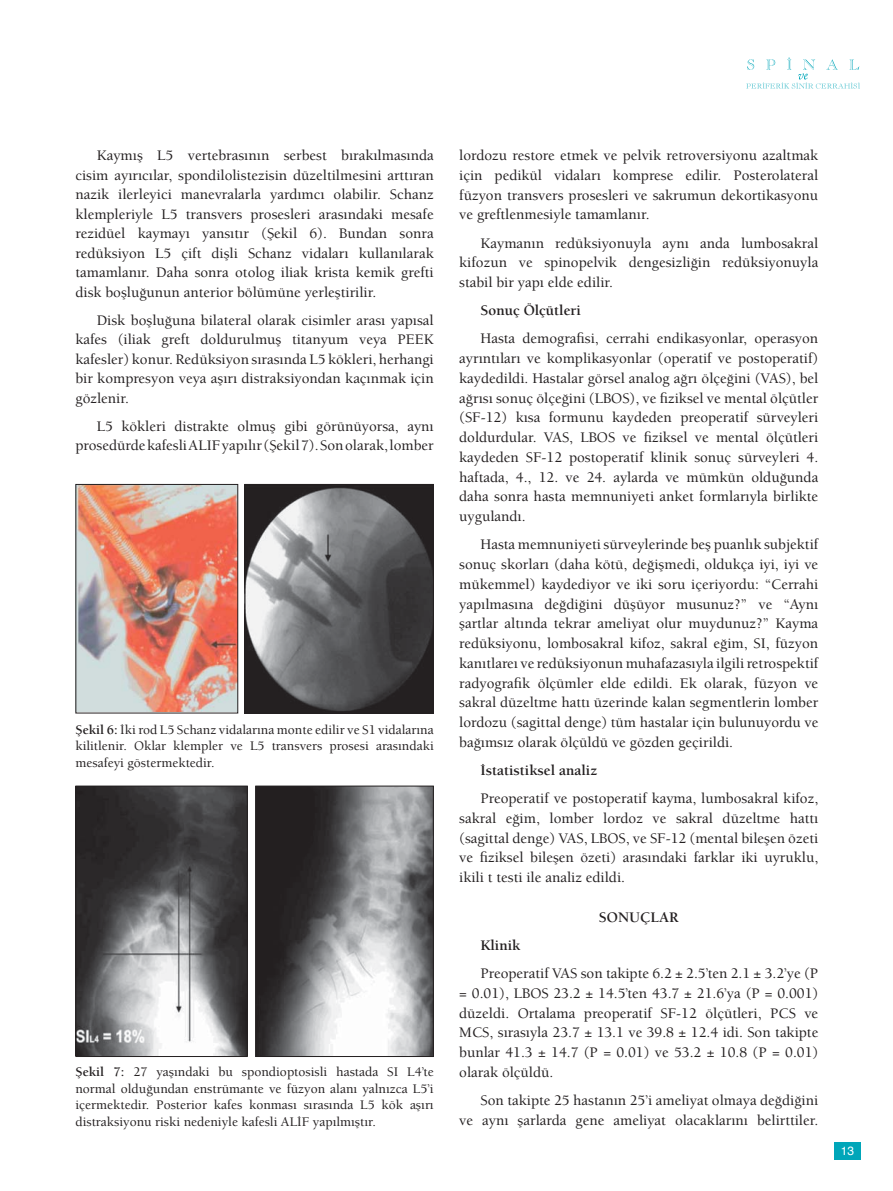
<style>
.page{position:relative;width:893px;height:1191px;background:#fff}
.page>*{position:absolute;margin:0;border:0;box-sizing:border-box;transform-origin:0 0}
.t1{font:500 15px/19.8px "Berkeley";color:#231f20;text-align:justify}
.t2{font:700 15px "Berkeley";color:#231f20}
.t3{font:500 13.5px/16.5px "Berkeley";color:#231f20;text-align:justify}
.t4{font:12px "Helvetica";color:#fff}
.s1{font-weight:700}
</style>
<div class="page">
<svg style="left:746px;top:57px;width:114px;height:32px"></svg>
<div style="left:834px;top:1141px;width:27px;height:18px;background:#00a6b9"></div>
<img style="left:77px;top:486px;width:159px;height:225px">
<div style="left:75px;top:484px;width:163px;height:229px;border:1px solid #231f20"></div>
<img style="left:247px;top:486px;width:185px;height:225px">
<div style="left:245px;top:484px;width:189px;height:229px;border:1px solid #231f20"></div>
<img style="left:77px;top:787px;width:169px;height:267px">
<div style="left:75px;top:785px;width:173px;height:271px;border:1px solid #231f20"></div>
<img style="left:257px;top:787px;width:175px;height:267px">
<div style="left:255px;top:785px;width:179px;height:271px;border:1px solid #231f20"></div>
<p class="t1" style="left:75px;top:147px;width:360px;text-indent:21px">Kaymış L5 vertebrasının serbest bırakılmasında cisim ayırıcılar, spondilolistezisin düzeltilmesini arttıran nazik ilerleyici manevralarla yardımcı olabilir. Schanz klempleriyle L5 transvers prosesleri arasındaki mesafe rezidüel kaymayı yansıtır (Şekil 6). Bundan sonra redüksiyon L5 çift dişli Schanz vidaları kullanılarak tamamlanır. Daha sonra otolog iliak krista kemik grefti disk boşluğunun anterior bölümüne yerleştirilir.</p>
<p class="t1" style="left:75px;top:311px;width:360px;text-indent:21px">Disk boşluğuna bilateral olarak cisimler arası yapısal kafes (iliak greft doldurulmuş titanyum veya PEEK kafesler) konur. Redüksiyon sırasında L5 kökleri, herhangi bir kompresyon veya aşırı distraksiyondan kaçınmak için gözlenir.</p>
<p class="t1" style="left:75px;top:417px;width:360px;text-align:right">L5 kökleri distrakte olmuş gibi görünüyorsa, aynı prosedürde kafesli ALIF yapılır (Şekil 7). Son olarak, lomber</p>
<p class="t3" style="left:75px;top:722px;width:360px"><span class="s1">Şekil 6:</span> İki rod L5 Schanz vidalarına monte edilir ve S1 vidalarına kilitlenir. Oklar klempler ve L5 transvers prosesi arasındaki mesafeyi göstermektedir.</p>
<p class="t3" style="left:75px;top:1065px;width:360px"><span class="s1">Şekil 7:</span> 27 yaşındaki bu spondioptosisli hastada SI L4’te normal olduğundan enstrümante ve füzyon alanı yalnızca L5’i içermektedir. Posterior kafes konması sırasında L5 kök aşırı distraksiyonu riski nedeniyle kafesli ALİF yapılmıştır.</p>
<p class="t1" style="left:459px;top:147px;width:361px">lordozu restore etmek ve pelvik retroversiyonu azaltmak için pedikül vidaları komprese edilir. Posterolateral füzyon transvers prosesleri ve sakrumun dekortikasyonu ve greftlenmesiyle tamamlanır.</p>
<p class="t1" style="left:459px;top:234px;width:361px;text-indent:21px">Kaymanın redüksiyonuyla aynı anda lumbosakral kifozun ve spinopelvik dengesizliğin redüksiyonuyla stabil bir yapı elde edilir.</p>
<p class="t2" style="left:480px;top:305px;width:102px">Sonuç Ölçütleri</p>
<p class="t1" style="left:459px;top:330px;width:361px;text-indent:21px">Hasta demografisi, cerrahi endikasyonlar, operasyon ayrıntıları ve komplikasyonlar (operatif ve postoperatif) kaydedildi. Hastalar görsel analog ağrı ölçeğini (VAS), bel ağrısı sonuç ölçeğini (LBOS), ve fiziksel ve mental ölçütler (SF-12) kısa formunu kaydeden preoperatif sürveyleri doldurdular. VAS, LBOS ve fiziksel ve mental ölçütleri kaydeden SF-12 postoperatif klinik sonuç sürveyleri 4. haftada, 4., 12. ve 24. aylarda ve mümkün olduğunda daha sonra hasta memnuniyeti anket formlarıyla birlikte uygulandı.</p>
<p class="t1" style="left:459px;top:536px;width:361px;text-indent:21px">Hasta memnuniyeti sürveylerinde beş puanlık subjektif sonuç skorları (daha kötü, değişmedi, oldukça iyi, iyi ve mükemmel) kaydediyor ve iki soru içeriyordu: “Cerrahi yapılmasına değdiğini düşüyor musunuz?” ve “Aynı şartlar altında tekrar ameliyat olur muydunuz?” Kayma redüksiyonu, lombosakral kifoz, sakral eğim, SI, füzyon kanıtlareı ve redüksiyonun muhafazasıyla ilgili retrospektif radyografik ölçümler elde edildi. Ek olarak, füzyon ve sakral düzeltme hattı üzerinde kalan segmentlerin lomber lordozu (sagittal denge) tüm hastalar için bulunuyordu ve bağımsız olarak ölçüldü ve gözden geçirildi.</p>
<p class="t2" style="left:480px;top:764px;width:118px">İstatistiksel analiz</p>
<p class="t1" style="left:459px;top:790px;width:361px;text-indent:21px">Preoperatif ve postoperatif kayma, lumbosakral kifoz, sakral eğim, lomber lordoz ve sakral düzeltme hattı (sagittal denge) VAS, LBOS, ve SF-12 (mental bileşen özeti ve fiziksel bileşen özeti) arasındaki farklar iki uyruklu, ikili t testi ile analiz edildi.</p>
<p class="t2" style="left:599px;top:911px;width:81px">SONUÇLAR</p>
<p class="t2" style="left:480px;top:939px;width:41px">Klinik</p>
<p class="t1" style="left:459px;top:965px;width:361px;text-indent:21px">Preoperatif VAS son takipte 6.2 ± 2.5’ten 2.1 ± 3.2’ye (P = 0.01), LBOS 23.2 ± 14.5’ten 43.7 ± 21.6’ya (P = 0.001) düzeldi. Ortalama preoperatif SF-12 ölçütleri, PCS ve MCS, sırasıyla 23.7 ± 13.1 ve 39.8 ± 12.4 idi. Son takipte bunlar 41.3 ± 14.7 (P = 0.01) ve 53.2 ± 10.8 (P = 0.01) olarak ölçüldü.</p>
<p class="t1" style="left:459px;top:1091px;width:361px;text-align:right">Son takipte 25 hastanın 25’i ameliyat olmaya değdiğini<br>ve aynı şarlarda gene ameliyat olacaklarını belirttiler.</p>
<p class="t4" style="left:841px;top:1146px;width:15px">13</p>
</div>
